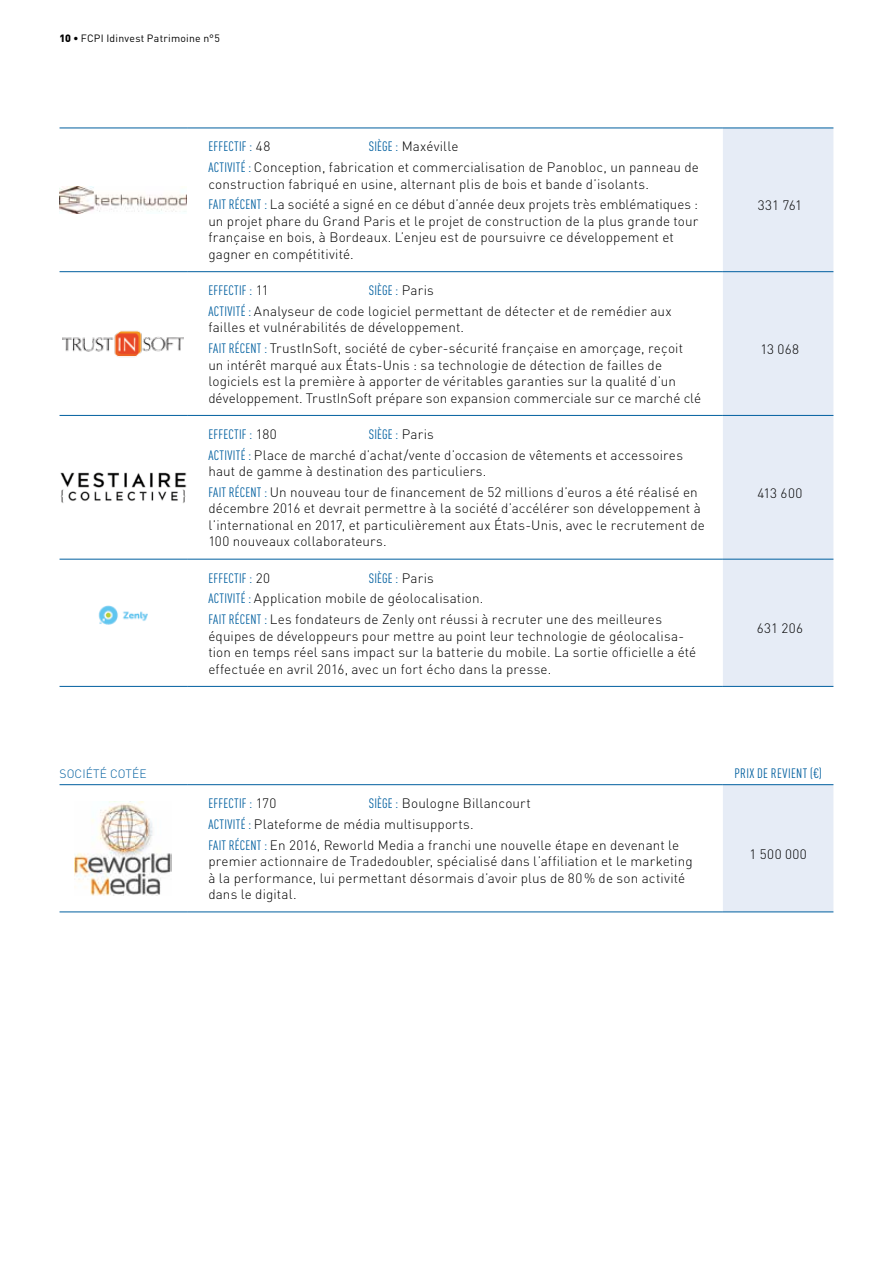
<style>
.page{position:relative;width:893px;height:1263px;background:#fff}
.page>*{position:absolute;margin:0;border:0;box-sizing:border-box;transform-origin:0 0}
.t1{font:300 13.5px/20.7px "DIN Pro";letter-spacing:.01em;color:#000}
.t2{font:condensed 13.5px "DIN Pro";letter-spacing:.015em;color:#005f9f}
.t3{font:300 12px "DIN Pro";letter-spacing:.01em;color:#005f9f}
.t4{font:10.5px "DIN Pro";letter-spacing:.02em;color:#000}
.s1{font-weight:900}
.s2{font-weight:400;font-stretch:condensed;color:#005f9f}
.s3{font-weight:300;font-stretch:normal;color:#000}
</style>
<div class="page">
<svg style="left:723px;top:129px;width:110px;height:782px;background:#e8eef7"></svg>
<hr style="left:60px;top:128px;width:127px;height:1px;background:#005f9f">
<hr style="left:60px;top:271px;width:127px;height:1px;background:#005f9f">
<hr style="left:60px;top:415px;width:127px;height:1px;background:#005f9f">
<hr style="left:60px;top:559px;width:127px;height:1px;background:#005f9f">
<hr style="left:60px;top:686px;width:127px;height:1px;background:#005f9f">
<hr style="left:60px;top:784px;width:127px;height:1px;background:#005f9f">
<hr style="left:60px;top:911px;width:127px;height:1px;background:#005f9f">
<hr style="left:187px;top:128px;width:536px;height:1px;background:#005f9f">
<hr style="left:187px;top:271px;width:536px;height:1px;background:#005f9f">
<hr style="left:187px;top:415px;width:536px;height:1px;background:#005f9f">
<hr style="left:187px;top:559px;width:536px;height:1px;background:#005f9f">
<hr style="left:187px;top:686px;width:536px;height:1px;background:#005f9f">
<hr style="left:187px;top:784px;width:536px;height:1px;background:#005f9f">
<hr style="left:187px;top:911px;width:536px;height:1px;background:#005f9f">
<hr style="left:723px;top:128px;width:110px;height:1px;background:#005f9f">
<hr style="left:723px;top:271px;width:110px;height:1px;background:#005f9f">
<hr style="left:723px;top:415px;width:110px;height:1px;background:#005f9f">
<hr style="left:723px;top:559px;width:110px;height:1px;background:#005f9f">
<hr style="left:723px;top:686px;width:110px;height:1px;background:#005f9f">
<hr style="left:723px;top:784px;width:110px;height:1px;background:#005f9f">
<hr style="left:723px;top:911px;width:110px;height:1px;background:#005f9f">
<img style="left:60px;top:186px;width:127px;height:28px">
<img style="left:63px;top:330px;width:121px;height:27px">
<img style="left:60px;top:472px;width:127px;height:31px">
<img style="left:98px;top:605px;width:50px;height:20px">
<img style="left:75px;top:801px;width:96px;height:94px">
<p class="t4" style="left:60px;top:30px;width:162px"><span class="s1">10 •</span> FCPI Idinvest Patrimoine n°5</p>
<p class="t1" style="left:208px;top:135px;width:492px;text-indent:161px"><span class="s2">SIÈGE :</span> Maxéville<br><span class="s2">ACTIVITÉ :</span> Conception, fabrication et commercialisation de Panobloc, un panneau de</p>
<p class="t1" style="left:208px;top:172px;width:491px">construction fabriqué en usine, alternant plis de bois et bande d’isolants.<br><span class="s2">FAIT RÉCENT :</span> La société a signé en ce début d’année deux projets très emblématiques :</p>
<p class="t1" style="left:208px;top:212px;width:491px;line-height:16.5px">un projet phare du Grand Paris et le projet de construction de la plus grande tour française en bois, à Bordeaux. L’enjeu est de poursuivre ce développement et gagner en compétitivité.</p>
<p class="t2" style="left:208px;top:137px;width:63px">EFFECTIF : <span class="s3">48</span></p>
<p class="t1" style="left:208px;top:279px;width:465px;text-indent:161px"><span class="s2">SIÈGE :</span> Paris<br><span class="s2">ACTIVITÉ :</span> Analyseur de code logiciel permettant de détecter et de remédier aux</p>
<p class="t1" style="left:208px;top:316px;width:476px">failles et vulnérabilités de développement.<br><span class="s2">FAIT RÉCENT :</span> TrustInSoft, société de cyber-sécurité française en amorçage, reçoit</p>
<p class="t1" style="left:208px;top:355px;width:494px;line-height:16.5px">un intérêt marqué aux États-Unis : sa technologie de détection de failles de logiciels est la première à apporter de véritables garanties sur la qualité d’un développement. TrustInSoft prépare son expansion commerciale sur ce marché clé</p>
<p class="t2" style="left:208px;top:281px;width:62px">EFFECTIF : <span class="s3">11</span></p>
<p class="t1" style="left:208px;top:422px;width:476px;text-indent:161px"><span class="s2">SIÈGE :</span> Paris<br><span class="s2">ACTIVITÉ :</span> Place de marché d’achat/vente d’occasion de vêtements et accessoires</p>
<p class="t1" style="left:208px;top:460px;width:491px">haut de gamme à destination des particuliers.<br><span class="s2">FAIT RÉCENT :</span> Un nouveau tour de financement de 52 millions d’euros a été réalisé en</p>
<p class="t1" style="left:208px;top:499px;width:498px;line-height:16.5px">décembre 2016 et devrait permettre à la société d’accélérer son développement à l’international en 2017, et particulièrement aux États-Unis, avec le recrutement de<br>100 nouveaux collaborateurs.</p>
<p class="t2" style="left:208px;top:424px;width:70px">EFFECTIF : <span class="s3">180</span></p>
<p class="t1" style="left:208px;top:566px;width:455px;text-indent:161px"><span class="s2">SIÈGE :</span> Paris<br><span class="s2">ACTIVITÉ :</span> Application mobile de géolocalisation.<br><span class="s2">FAIT RÉCENT :</span> Les fondateurs de Zenly ont réussi à recruter une des meilleures</p>
<p class="t1" style="left:208px;top:626px;width:489px;line-height:16.5px">équipes de développeurs pour mettre au point leur technologie de géolocalisa&shy;tion en temps réel sans impact sur la batterie du mobile. La sortie officielle a été effectuée en avril 2016, avec un fort écho dans la presse.</p>
<p class="t2" style="left:208px;top:568px;width:63px">EFFECTIF : <span class="s3">20</span></p>
<p class="t1" style="left:758px;top:194px;width:46px">331 761</p>
<p class="t1" style="left:760px;top:338px;width:40px">13 068</p>
<p class="t1" style="left:757px;top:481px;width:47px">413 600</p>
<p class="t1" style="left:757px;top:617px;width:48px">631 206</p>
<p class="t3" style="left:60px;top:765px;width:88px">SOCIÉTÉ COTÉE</p>
<p class="t2" style="left:734px;top:764px;width:89px">PRIX DE REVIENT (€)</p>
<p class="t2" style="left:208px;top:794px;width:69px">EFFECTIF : <span class="s3">170</span></p>
<p class="t1" style="left:208px;top:792px;width:472px;text-indent:161px"><span class="s2">SIÈGE :</span> Boulogne Billancourt<br><span class="s2">ACTIVITÉ :</span> Plateforme de média multisupports.<br><span class="s2">FAIT RÉCENT :</span> En 2016, Reworld Media a franchi une nouvelle étape en devenant le</p>
<p class="t1" style="left:208px;top:852px;width:486px;line-height:16.5px">premier actionnaire de Tradedoubler, spécialisé dans l’affiliation et le marketing à la performance, lui permettant désormais d’avoir plus de 80% de son activité dans le digital.</p>
<p class="t1" style="left:749px;top:842px;width:59px">1 500 000</p>
</div>
